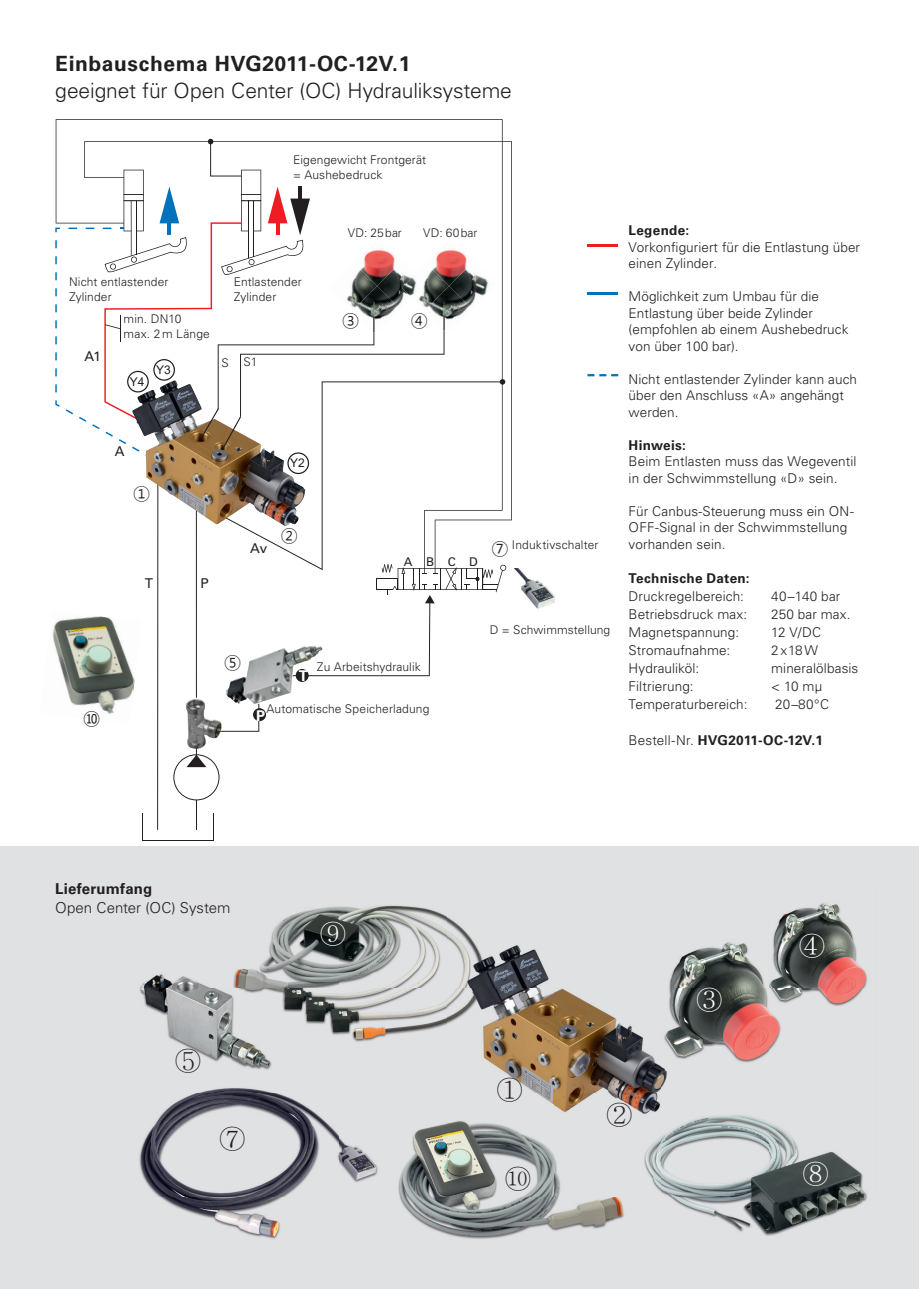
<style>
.page{position:relative;width:919px;height:1289px;background:#fff}
.page>*{position:absolute;margin:0;border:0;box-sizing:border-box;transform-origin:0 0}
.t1{font:500 27px "Adobe Myungjo Std";color:#231f20}
.t2{font:500 27px "Adobe Myungjo Std";color:#fff}
.t3{font:300 21px "Univers LT Std";letter-spacing:-.005em;color:#231f20}
.t4{font:700 21px "Univers LT Std";letter-spacing:.025em;color:#231f20}
.t5{font:18px "Malgun Gothic";color:#231f20}
.t6{font:300 15px "Univers LT Std";color:#231f20}
.t7{font:700 15px "Univers LT Std";letter-spacing:.01em;color:#231f20}
.t8{font:700 14.85px "Univers LT Std";color:#fff}
.t9{font:300 13.5px/16.5px "Univers LT Std";letter-spacing:.005em;color:#231f20}
.t10{font:700 13.5px "Univers LT Std";letter-spacing:.025em;color:#231f20}
.t11{font:13.5px "Univers LT Pro 55 Roman";color:#231f20}
.t12{font:300 12px/14.9px "Univers LT Std";letter-spacing:.01em;color:#231f20}
.t13{font:12px "Arial";color:#231f20}
.t14{font:12px "Univers LT Pro 55 Roman";color:#231f20}
.s1{font-weight:300}
</style>
<div class="page">
<hr style="left:143px;top:840px;width:70px;height:1px;background:#231f20">
<svg style="left:142px;top:813px;width:1px;height:28px"></svg>
<hr style="left:196px;top:493px;width:1px;height:270px;background:#231f20">
<svg style="left:502px;top:141px;width:10px;height:428px"></svg>
<svg style="left:56px;top:119px;width:446px;height:454px"></svg>
<hr style="left:157px;top:464px;width:1px;height:365px;background:#231f20">
<svg style="left:173px;top:754px;width:46px;height:87px"></svg>
<svg style="left:222px;top:704px;width:37px;height:27px"></svg>
<svg style="left:55px;top:400px;width:5px;height:7px"></svg>
<svg style="left:55px;top:384px;width:2px;height:8px"></svg>
<svg style="left:55px;top:368px;width:2px;height:8px"></svg>
<svg style="left:55px;top:352px;width:2px;height:8px"></svg>
<svg style="left:55px;top:336px;width:2px;height:8px"></svg>
<svg style="left:55px;top:320px;width:2px;height:8px"></svg>
<svg style="left:55px;top:304px;width:2px;height:8px"></svg>
<svg style="left:55px;top:288px;width:2px;height:8px"></svg>
<svg style="left:55px;top:272px;width:2px;height:8px"></svg>
<svg style="left:55px;top:256px;width:2px;height:8px"></svg>
<svg style="left:55px;top:240px;width:2px;height:8px"></svg>
<svg style="left:55px;top:227px;width:5px;height:5px"></svg>
<svg style="left:213px;top:381px;width:289px;height:189px"></svg>
<svg style="left:499px;top:379px;width:6px;height:5px"></svg>
<svg style="left:284px;top:564px;width:222px;height:112px"></svg>
<div style="left:906px;top:846px;width:12px;height:442px;background:#e0e1e3"></div>
<img style="left:226px;top:645px;width:97px;height:59px">
<div style="left:0;top:846px;width:906px;height:442px;background:#e0e1e3"></div>
<img style="left:139px;top:903px;width:729px;height:336px">
<hr style="left:587px;top:244px;width:31px;height:2px;background:#ee1d23">
<hr style="left:587px;top:293px;width:31px;height:2px;background:#0072bc">
<svg style="left:587px;top:374px;width:31px;height:2px"></svg>
<img style="left:52px;top:616px;width:83px;height:98px">
<img style="left:132px;top:474px;width:173px;height:53px">
<img style="left:185px;top:697px;width:37px;height:53px">
<img style="left:444px;top:309px;width:28px;height:24px">
<img style="left:444px;top:286px;width:5px;height:25px">
<img style="left:449px;top:261px;width:47px;height:48px">
<img style="left:444px;top:239px;width:30px;height:47px">
<img style="left:514px;top:568px;width:41px;height:41px">
<svg style="left:66px;top:139px;width:378px;height:335px"></svg>
<div style="left:253px;top:708px;width:13px;height:13px;background:#231f20;border-radius:50%"></div>
<div style="left:296px;top:669px;width:12px;height:13px;background:#231f20;border-radius:50%"></div>
<h2 class="t4" style="left:55px;top:51px;width:356px">Einbauschema HVG2011-OC-12V.1</h2>
<h2 class="t3" style="left:55px;top:77px;width:458px">geeignet für Open Center (OC) Hydrauliksysteme</h2>
<p class="t12" style="left:293px;top:153px;width:134px">Eigengewicht Front gerät = Aushebedruck</p>
<p class="t12" style="left:69px;top:274px;width:101px">Nicht entlastender<br>Zylinder</p>
<p class="t12" style="left:234px;top:274px;width:70px">Entlastender<br>Zylinder</p>
<p class="t11" style="left:85px;top:346px;width:18px">A1</p>
<p class="t12" style="left:123px;top:312px;width:88px;line-height:14.4px">min. DN10 max. 2 m Länge</p>
<p class="t13" style="left:130px;top:373px;width:16px">Y4</p>
<p class="t13" style="left:156px;top:361px;width:16px">Y3</p>
<p class="t12" style="left:221px;top:355px;width:37px">S S1</p>
<p class="t12" style="left:348px;top:225px;width:56px">VD: 25 bar</p>
<p class="t12" style="left:423px;top:225px;width:56px">VD: 60 bar</p>
<h3 class="t5" style="left:341px;top:309px;width:19px">③</h3>
<h3 class="t5" style="left:410px;top:309px;width:19px">④</h3>
<p class="t11" style="left:115px;top:442px;width:11px">A</p>
<h3 class="t5" style="left:133px;top:482px;width:19px">①</h3>
<p class="t11" style="left:145px;top:573px;width:10px">T</p>
<h3 class="t5" style="left:83px;top:707px;width:19px">⑩</h3>
<p class="t13" style="left:290px;top:455px;width:16px">Y2</p>
<p class="t11" style="left:200px;top:573px;width:10px">P</p>
<p class="t11" style="left:250px;top:538px;width:19px">Av</p>
<h3 class="t5" style="left:280px;top:524px;width:19px">②</h3>
<p class="t14" style="left:404px;top:553px;width:75px">A B C D</p>
<p class="t12" style="left:512px;top:537px;width:88px">Induktivschalter</p>
<h3 class="t5" style="left:491px;top:537px;width:19px">⑦</h3>
<h3 class="t5" style="left:224px;top:651px;width:19px">⑤</h3>
<p class="t8" style="left:299px;top:667px;width:11px">T</p>
<p class="t12" style="left:317px;top:659px;width:105px">Zu Arbeitshydraulik</p>
<p class="t12" style="left:266px;top:701px;width:165px">Automatische Speicherladung</p>
<p class="t8" style="left:256px;top:706px;width:11px">P</p>
<p class="t12" style="left:490px;top:622px;width:122px">D = Schwimmstellung</p>
<p class="t10" style="left:628px;top:222px;width:62px">Legende:</p>
<p class="t9" style="left:628px;top:239px;width:233px">Vorkonfiguriert für die Entlastung über einen Zylinder.</p>
<p class="t9" style="left:628px;top:288px;width:221px">Möglichkeit zum Umbau für die<br>Entlastung über beide Zylinder (empfohlen ab einem Aushebedruck von über 100 bar).</p>
<p class="t9" style="left:628px;top:371px;width:230px">Nicht entlastender Zylinder kann auch über den Anschluss «A» angehängt werden.</p>
<p class="t10" style="left:628px;top:437px;width:59px">Hinweis:</p>
<p class="t9" style="left:628px;top:453px;width:229px">Beim Entlasten muss das Wegeventil in der Schwimmstellung «D» sein.</p>
<p class="t9" style="left:628px;top:503px;width:227px">Für Canbus-Steuerung muss ein ON-<br>OFF-Signal in der Schwimmstellung vorhanden sein.</p>
<p class="t10" style="left:628px;top:570px;width:123px">Technische Daten:</p>
<p class="t9" style="left:628px;top:588px;width:117px">Druckregelbereich:</p>
<p class="t9" style="left:771px;top:588px;width:71px">40–140 bar</p>
<p class="t9" style="left:628px;top:606px;width:120px">Betriebsdruck max:</p>
<p class="t9" style="left:771px;top:606px;width:81px">250 bar max.</p>
<p class="t9" style="left:628px;top:624px;width:112px">Magnetspannung:</p>
<p class="t9" style="left:771px;top:624px;width:51px">12 V/DC</p>
<p class="t9" style="left:628px;top:642px;width:103px">Stromaufnahme:</p>
<p class="t9" style="left:771px;top:642px;width:48px">2x18W</p>
<p class="t9" style="left:628px;top:660px;width:72px">Hydrauliköl:</p>
<p class="t9" style="left:771px;top:660px;width:89px">mineralölbasis</p>
<p class="t9" style="left:628px;top:678px;width:66px">Filtrierung:</p>
<p class="t9" style="left:771px;top:678px;width:53px">&lt; 10 mµ</p>
<p class="t9" style="left:628px;top:696px;width:120px">Temperaturbereich:</p>
<p class="t9" style="left:775px;top:696px;width:55px">20–80°C</p>
<p class="t10" style="left:628px;top:732px;width:196px"><span class="s1">Bestell-Nr.</span> HVG2011-OC-12V.1</p>
<p class="t7" style="left:55px;top:879px;width:98px">Lieferumfang</p>
<p class="t6" style="left:55px;top:898px;width:177px">Open Center (OC) System</p>
<h1 class="t1" style="left:174px;top:1046px;width:28px">⑤</h1>
<h1 class="t1" style="left:219px;top:1125px;width:28px">⑦</h1>
<h1 class="t2" style="left:319px;top:919px;width:28px">⑨</h1>
<h1 class="t1" style="left:496px;top:1076px;width:28px">①</h1>
<h1 class="t1" style="left:504px;top:1165px;width:28px">⑩</h1>
<h1 class="t1" style="left:605px;top:1101px;width:28px">②</h1>
<h1 class="t2" style="left:696px;top:986px;width:28px">③</h1>
<h1 class="t2" style="left:798px;top:931px;width:28px">④</h1>
<h1 class="t2" style="left:802px;top:1160px;width:28px">⑧</h1>
</div>
